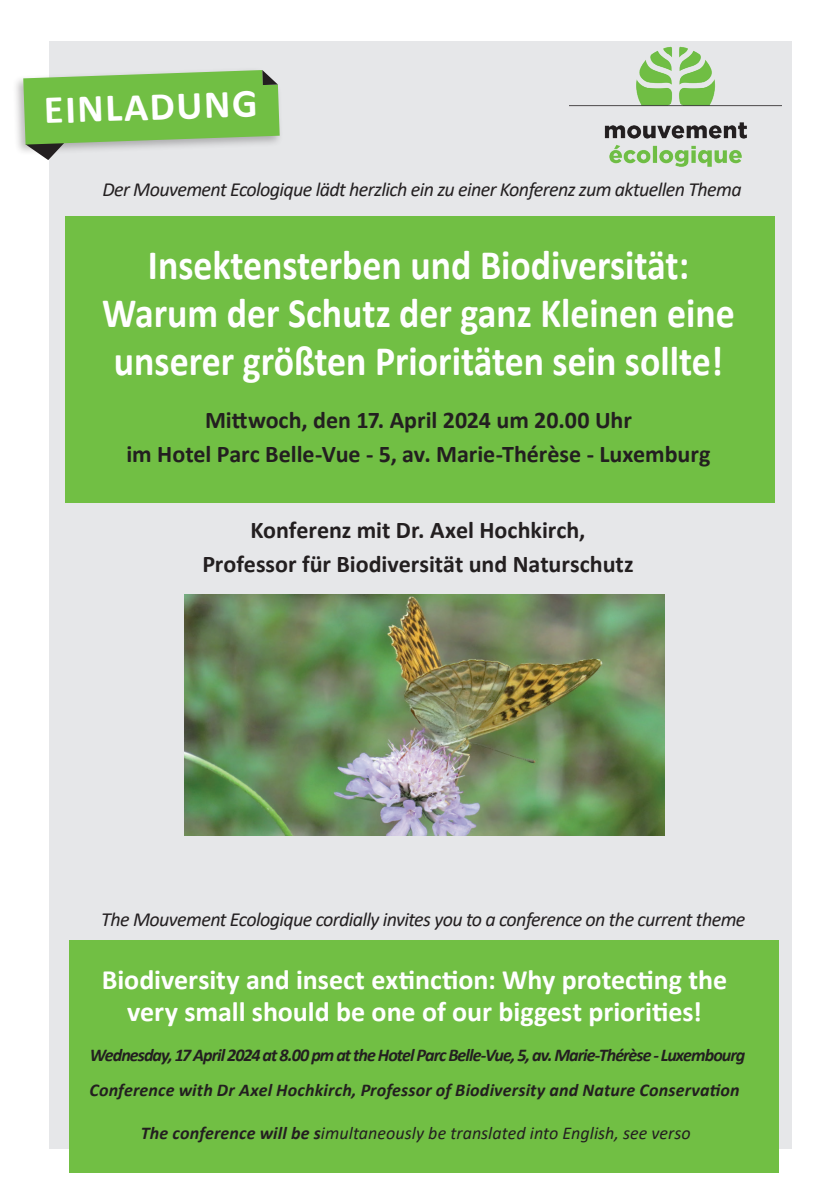
<style>
.page{position:relative;width:840px;height:1191px;background:#fff}
.page>*{position:absolute;margin:0;border:0;box-sizing:border-box;transform-origin:0 0}
.t1{font:700 42px/48px "Calibri";color:#fff;text-align:center;scale:.9 1}
.t2{font:700 40px "Calibri";color:#fff}
.t3{font:700 28px/32px "Calibri";color:#fff;text-align:center}
.t4{font:700 24px/34px "Calibri";color:#231f20;text-align:center}
.t5{font:italic 20px "Calibri";letter-spacing:-.03em;color:#231f20}
.t6{font:italic 700 18px/35.4px "Calibri";letter-spacing:.005em;color:#231f20}
.t7{font:italic 18px "Calibri";color:#231f20}
.s1{font-weight:700}
</style>
<div class="page">
<div style="left:49px;top:41px;width:741px;height:1107px;background:#e6e7e9"></div>
<img style="left:569px;top:46px;width:212px;height:121px">
<div style="left:65px;top:216px;width:709px;height:286px;background:#71bf44"></div>
<div style="left:12px;top:67px;width:271px;height:89px;background:#231f20;opacity:.3"></div>
<svg style="left:23px;top:70px;width:256px;height:90px"></svg>
<div style="left:69px;top:940px;width:709px;height:232px;background:#71bf44"></div>
<img style="left:184px;top:594px;width:479px;height:241px">
<h2 class="t2" style="left:43px;top:82px;width:215px;rotate:-2deg">EINLADUNG</h2>
<p class="t5" style="left:102px;top:176px;width:640px">Der Mouvement Ecologique lädt herzlich ein zu einer Konferenz zum aktuellen Thema</p>
<h1 class="t1" style="left:102px;top:240px;width:704px">Insektensterben und Biodiversität:<br>Warum der Schutz der ganz Kleinen eine unserer größten Prioritäten sein sollte!</h1>
<h3 class="t4" style="left:126px;top:402px;width:585px">Mittwoch, den 17. April 2024 um 20.00 Uhr<br>im Hotel Parc Belle-Vue - 5, av. Marie-Thérèse - Luxemburg</h3>
<h3 class="t4" style="left:202px;top:513px;width:432px">Konferenz mit Dr. Axel Hochkirch,<br>Professor für Biodiversität und Naturschutz</h3>
<p class="t5" style="left:101px;top:905px;width:645px">The Mouvement Ecologique cordially invites you to a conference on the current theme</p>
<h3 class="t3" style="left:102px;top:963px;width:626px">Biodiversity and insect extinction: Why protecting the very small should be one of our biggest priorities!</h3>
<p class="t6" style="left:89px;top:1036px;width:657px">Wednesday, 17 April 2024 at 8.00 pm at the Hotel Parc Belle-Vue, 5, av. Marie-Thérèse - Luxembourg<br>Conference with Dr Axel Hochkirch, Professor of Biodiversity and Nature Conservation</p>
<p class="t7" style="left:141px;top:1120px;width:551px"><span class="s1">The conference will be s</span>imultaneously be translated into English, see verso</p>
</div>
